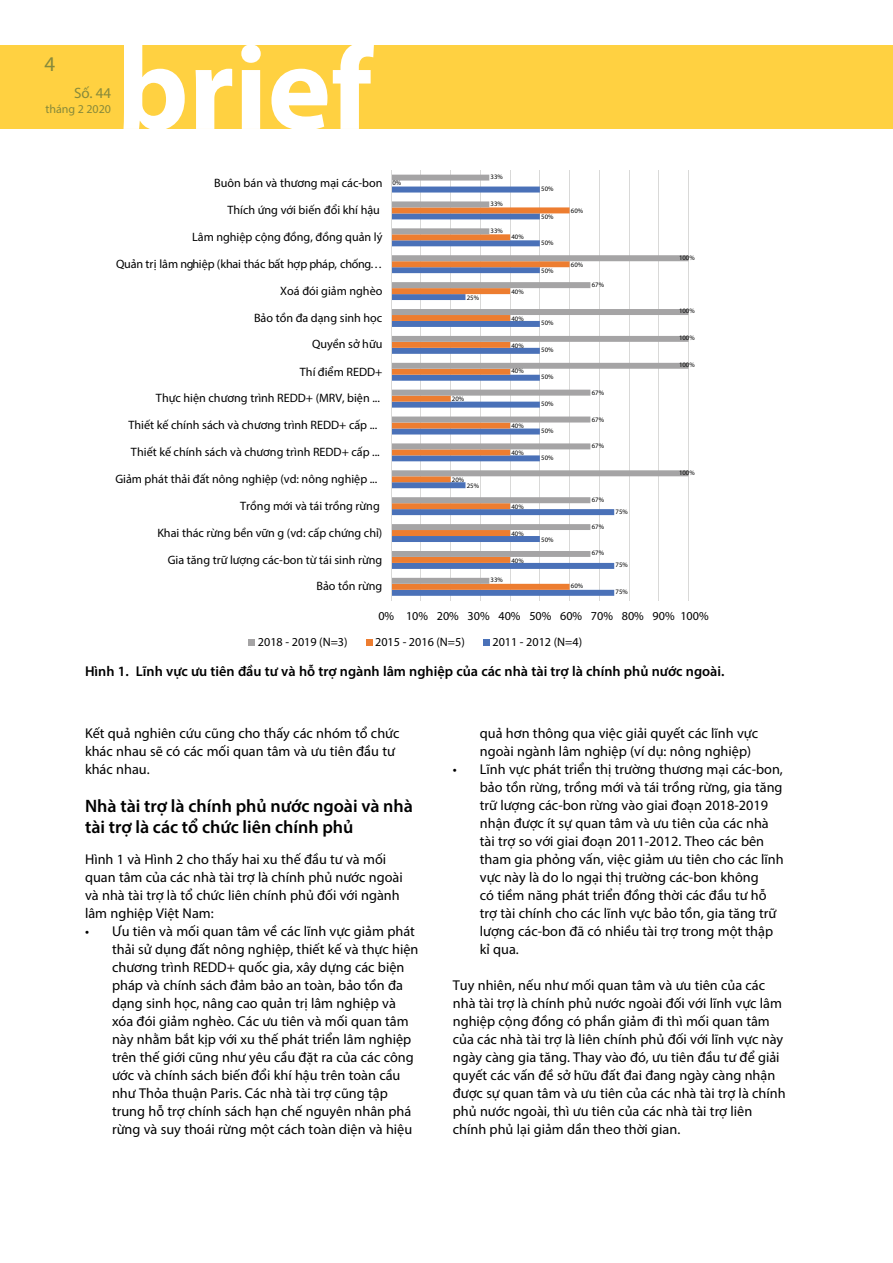
<style>
.page{position:relative;width:893px;height:1263px;background:#fff}
.page>*{position:absolute;margin:0;border:0;box-sizing:border-box;transform-origin:0 0}
.t1{font:21px "Myriad Pro";color:#878a3b}
.t2{font:600 18px/20.7px "Myriad Pro";color:#000}
.t3{font:15px "Myriad Pro";color:#878a3b}
.t4{font:14.25px/18px "Myriad Pro";color:#000}
.t5{font:600 14.25px "Myriad Pro";color:#000}
.t6{font:12.15px "Myriad Pro";color:#000}
.t7{font:12px "Myriad Pro";color:#878a3b}
.t8{font:6.75px "Myriad Pro";color:#000}
</style>
<div class="page">
<div style="left:0;top:45px;width:893px;height:84px;background:#ffd141"></div>
<svg style="left:124px;top:45px;width:250px;height:84px"></svg>
<hr style="left:688px;top:170px;width:1px;height:430px;background:#d9d9d8">
<hr style="left:658px;top:170px;width:1px;height:430px;background:#d9d9d8">
<hr style="left:629px;top:170px;width:1px;height:430px;background:#d9d9d8">
<hr style="left:599px;top:170px;width:1px;height:430px;background:#d9d9d8">
<hr style="left:569px;top:170px;width:1px;height:430px;background:#d9d9d8">
<hr style="left:539px;top:170px;width:1px;height:430px;background:#d9d9d8">
<hr style="left:510px;top:170px;width:1px;height:430px;background:#d9d9d8">
<hr style="left:480px;top:170px;width:1px;height:430px;background:#d9d9d8">
<hr style="left:450px;top:170px;width:1px;height:430px;background:#d9d9d8">
<hr style="left:420px;top:170px;width:1px;height:430px;background:#d9d9d8">
<svg style="left:392px;top:175px;width:297px;height:409px"></svg>
<hr style="left:391px;top:170px;width:1px;height:430px;background:#d9d9d8">
<div style="left:248px;top:640px;width:7px;height:6px;background:#a5a4a5"></div>
<svg style="left:366px;top:640px;width:6px;height:6px"></svg>
<div style="left:483px;top:640px;width:7px;height:6px;background:#4a71b8"></div>
<h1 class="t1" style="left:45px;top:51px;width:12px">4</h1>
<p class="t3" style="left:74px;top:84px;width:39px">Số. 44</p>
<p class="t7" style="left:45px;top:102px;width:67px">tháng 2 2020</p>
<p class="t6" style="left:214px;top:176px;width:170px">Buôn bán và thương mại các-bon</p>
<p class="t8" style="left:392px;top:179px;width:10px">0%</p>
<p class="t8" style="left:491px;top:173px;width:14px">33%</p>
<p class="t8" style="left:541px;top:185px;width:14px">50%</p>
<p class="t6" style="left:227px;top:203px;width:154px">Thích ứng với biến đổi khí hậu</p>
<p class="t8" style="left:491px;top:200px;width:14px">33%</p>
<p class="t8" style="left:541px;top:213px;width:14px">50%</p>
<p class="t8" style="left:571px;top:207px;width:14px">60%</p>
<p class="t6" style="left:192px;top:230px;width:192px">Lâm nghiệp cộng đồng, đồng quản lý</p>
<p class="t8" style="left:491px;top:226px;width:14px">33%</p>
<p class="t8" style="left:511px;top:232px;width:14px">40%</p>
<p class="t8" style="left:541px;top:238px;width:14px">50%</p>
<p class="t6" style="left:116px;top:256px;width:268px">Quản trị lâm nghiệp (khai thác bất hợp pháp, chống…</p>
<p class="t8" style="left:541px;top:267px;width:14px">50%</p>
<p class="t8" style="left:571px;top:261px;width:14px">60%</p>
<p class="t8" style="left:679px;top:253px;width:17px">100%</p>
<p class="t6" style="left:280px;top:283px;width:104px">Xoá đói giảm nghèo</p>
<p class="t8" style="left:467px;top:293px;width:14px">25%</p>
<p class="t8" style="left:511px;top:287px;width:14px">40%</p>
<p class="t8" style="left:592px;top:280px;width:14px">67%</p>
<p class="t6" style="left:254px;top:310px;width:130px">Bảo tồn đa dạng sinh học</p>
<p class="t8" style="left:511px;top:314px;width:14px">40%</p>
<p class="t8" style="left:541px;top:319px;width:14px">50%</p>
<p class="t8" style="left:679px;top:307px;width:17px">100%</p>
<p class="t6" style="left:312px;top:337px;width:72px">Quyền sở hữu</p>
<p class="t8" style="left:511px;top:341px;width:14px">40%</p>
<p class="t8" style="left:541px;top:346px;width:14px">50%</p>
<p class="t8" style="left:679px;top:334px;width:17px">100%</p>
<p class="t6" style="left:300px;top:364px;width:84px">Thí điểm REDD+</p>
<p class="t8" style="left:511px;top:367px;width:14px">40%</p>
<p class="t8" style="left:541px;top:373px;width:14px">50%</p>
<p class="t8" style="left:679px;top:361px;width:17px">100%</p>
<p class="t6" style="left:156px;top:391px;width:225px">Thực hiện chương trình REDD+ (MRV, biện ...</p>
<p class="t8" style="left:452px;top:395px;width:14px">20%</p>
<p class="t8" style="left:541px;top:400px;width:14px">50%</p>
<p class="t8" style="left:592px;top:389px;width:14px">67%</p>
<p class="t6" style="left:128px;top:418px;width:250px">Thiết kế chính sách và chương trình REDD+ cấp ...</p>
<p class="t8" style="left:511px;top:422px;width:14px">40%</p>
<p class="t8" style="left:541px;top:426px;width:14px">50%</p>
<p class="t8" style="left:592px;top:416px;width:14px">67%</p>
<p class="t6" style="left:131px;top:445px;width:250px">Thiết kế chính sách và chương trình REDD+ cấp ...</p>
<p class="t8" style="left:511px;top:449px;width:14px">40%</p>
<p class="t8" style="left:541px;top:453px;width:14px">50%</p>
<p class="t8" style="left:592px;top:441px;width:14px">67%</p>
<p class="t6" style="left:115px;top:471px;width:263px">Giảm phát thải đất nông nghiệp (vd: nông nghiệp ...</p>
<p class="t8" style="left:452px;top:476px;width:14px">20%</p>
<p class="t8" style="left:467px;top:482px;width:14px">25%</p>
<p class="t8" style="left:679px;top:468px;width:17px">100%</p>
<p class="t6" style="left:240px;top:498px;width:141px">Trồng mới và tái trồng rừng</p>
<p class="t8" style="left:511px;top:503px;width:14px">40%</p>
<p class="t8" style="left:592px;top:495px;width:14px">67%</p>
<p class="t8" style="left:616px;top:507px;width:14px">75%</p>
<p class="t6" style="left:157px;top:525px;width:226px">Khai thác rừng bền vữn g (vd: cấp chứng chỉ)</p>
<p class="t8" style="left:511px;top:529px;width:14px">40%</p>
<p class="t8" style="left:541px;top:535px;width:14px">50%</p>
<p class="t8" style="left:592px;top:522px;width:14px">67%</p>
<p class="t6" style="left:168px;top:552px;width:216px">Gia tăng trữ lượng các-bon từ tái sinh rừng</p>
<p class="t8" style="left:511px;top:556px;width:14px">40%</p>
<p class="t8" style="left:592px;top:549px;width:14px">67%</p>
<p class="t8" style="left:616px;top:561px;width:14px">75%</p>
<p class="t6" style="left:316px;top:579px;width:67px">Bảo tồn rừng</p>
<p class="t8" style="left:491px;top:576px;width:14px">33%</p>
<p class="t8" style="left:571px;top:582px;width:14px">60%</p>
<p class="t8" style="left:616px;top:588px;width:14px">75%</p>
<p class="t6" style="left:378px;top:608px;width:332px">0% 10% 20% 30% 40% 50% 60% 70% 80% 90% 100%</p>
<p class="t6" style="left:258px;top:635px;width:91px">2018 - 2019 (N=3)</p>
<p class="t6" style="left:375px;top:635px;width:91px">2015 - 2016 (N=5)</p>
<p class="t6" style="left:492px;top:635px;width:91px">2011 - 2012 (N=4)</p>
<p class="t5" style="left:85px;top:662px;width:641px">Hình 1. Lĩnh vực ưu tiên đầu tư và hỗ trợ ngành lâm nghiệp của các nhà tài trợ là chính phủ nước ngoài.</p>
<p class="t4" style="left:85px;top:724px;width:316px">Kết quả nghiên cứu cũng cho thấy các nhóm tổ chức khác nhau sẽ có các mối quan tâm và ưu tiên đầu tư khác nhau.</p>
<p class="t2" style="left:85px;top:795px;width:329px">Nhà tài trợ là chính phủ nước ngoài và nhà tài trợ là các tổ chức liên chính phủ</p>
<p class="t4" style="left:85px;top:850px;width:319px">Hình 1 và Hình 2 cho thấy hai xu thế đầu tư và mối quan tâm của các nhà tài trợ là chính phủ nước ngoài và nhà tài trợ là tổ chức liên chính phủ đối với ngành lâm nghiệp Việt Nam:</p>
<p class="t4" style="left:112px;top:922px;width:308px;text-indent:-27px">• Ưu tiên và mối quan tâm về các lĩnh vực giảm phát thải sử dụng đất nông nghiệp, thiết kế và thực hiện chương trình REDD+ quốc gia, xây dựng các biện pháp và chính sách đảm bảo an toàn, bảo tồn đa dạng sinh học, nâng cao quản trị lâm nghiệp và xóa đói giảm nghèo. Các ưu tiên và mối quan tâm này nhằm bắt kịp với xu thế phát triển lâm nghiệp trên thế giới cũng như yêu cầu đặt ra của các công ước và chính sách biến đổi khí hậu trên toàn cầu như Thỏa thuận Paris. Các nhà tài trợ cũng tập trung hỗ trợ chính sách hạn chế nguyên nhân phá rừng và suy thoái rừng một cách toàn diện và hiệu</p>
<p class="t4" style="left:480px;top:724px;width:280px">quả hơn thông qua việc giải quyết các lĩnh vực ngoài ngành lâm nghiệp (ví dụ: nông nghiệp)</p>
<p class="t4" style="left:480px;top:760px;width:305px;text-indent:-27px">• Lĩnh vực phát triển thị trường thương mại các-bon, bảo tồn rừng, trồng mới và tái trồng rừng, gia tăng trữ lượng các-bon rừng vào giai đoạn 2018-2019 nhận được ít sự quan tâm và ưu tiên của các nhà tài trợ so với giai đoạn 2011-2012. Theo các bên tham gia phỏng vấn, việc giảm ưu tiên cho các lĩnh vực này là do lo ngại thị trường các-bon không<br>có tiềm năng phát triển đồng thời các đầu tư hỗ trợ tài chính cho các lĩnh vực bảo tồn, gia tăng trữ lượng các-bon đã có nhiều tài trợ trong một thập kỉ qua.</p>
<p class="t4" style="left:453px;top:976px;width:334px">Tuy nhiên, nếu như mối quan tâm và ưu tiên của các nhà tài trợ là chính phủ nước ngoài đối với lĩnh vực lâm nghiệp cộng đồng có phần giảm đi thì mối quan tâm của các nhà tài trợ là liên chính phủ đối với lĩnh vực này ngày càng gia tăng. Thay vào đó, ưu tiên đầu tư để giải quyết các vấn đề sở hữu đất đai đang ngày càng nhận được sự quan tâm và ưu tiên của các nhà tài trợ là chính phủ nước ngoài, thì ưu tiên của các nhà tài trợ liên chính phủ lại giảm dần theo thời gian.</p>
</div>
